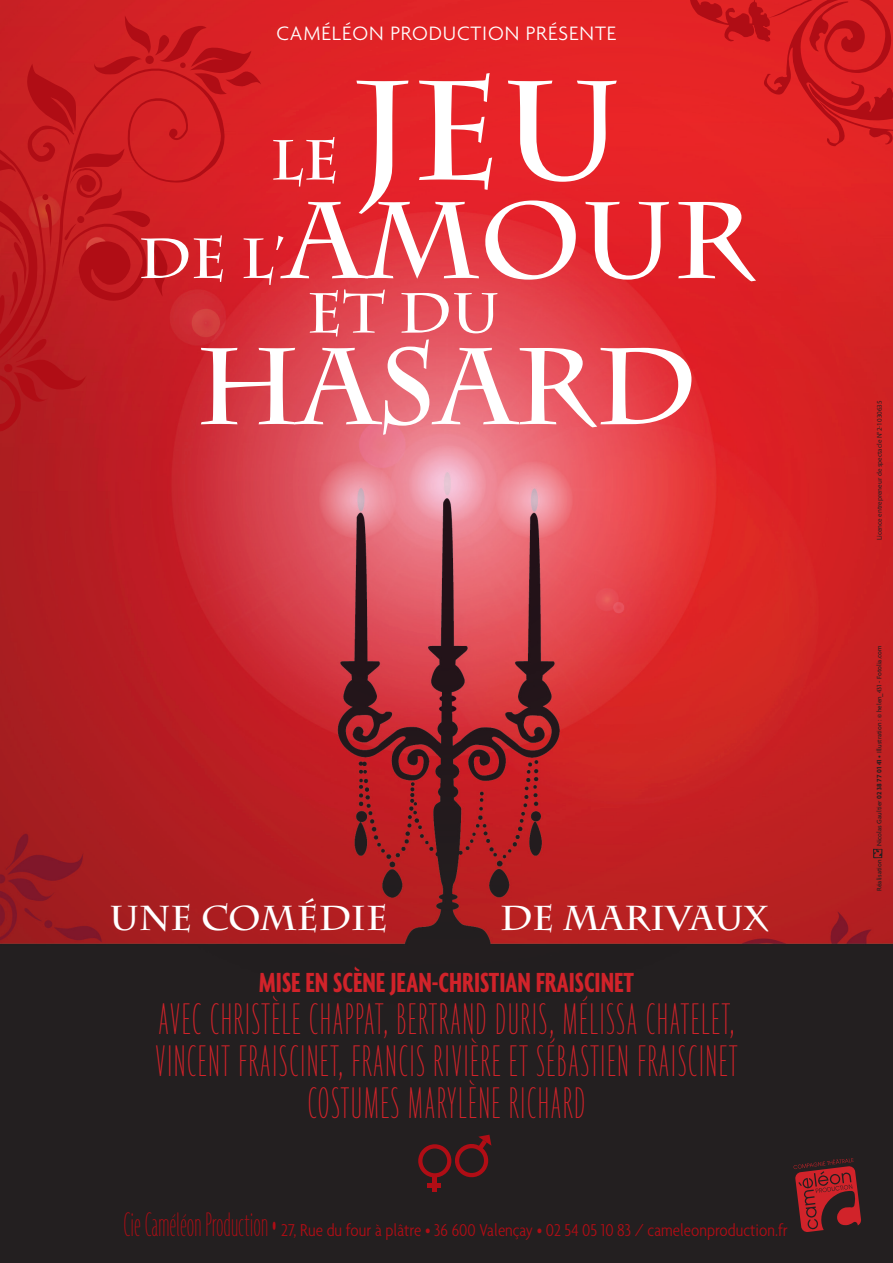
<style>
.page{position:relative;width:893px;height:1263px;background:#fff}
.page>*{position:absolute;margin:0;border:0;box-sizing:border-box;transform-origin:0 0}
.t1{font:700 140.4px "Charlemagne Std";color:#fff}
.t2{font:700 108px "Charlemagne Std";color:#fff}
.t3{font:700 56.1px "Charlemagne Std";color:#fff}
.t4{font:100 ultra-condensed 48.15px/42px "Agenda";letter-spacing:.04em;color:#d1232a;text-align:center}
.t5{font:700 34.5px "Charlemagne Std";color:#fff}
.t6{font:700 extra-condensed 30px "Agenda";color:#d1232a}
.t7{font:300 21px "Agenda";letter-spacing:.04em;color:#fff}
.t8{font:300 condensed 18.6px "Agenda";color:#b00d15}
.t9{font:7.05px "Myriad Pro";color:#231f20}
.t10{font:500 6.9px "Agenda";color:#231f20}
.s1{font-size:56.1px}
.s2{font-weight:100;font-stretch:ultra-condensed;font-size:36.9px}
.s3{font-weight:700}
</style>
<div class="page">
<img style="left:0;top:0;width:893px;height:1263px">
<svg style="left:690px;top:0;width:203px;height:176px;background:#db2022"></svg>
<div style="left:418px;top:1144px;width:33px;height:33px;border:4px solid #b00d15;border-radius:50%"></div>
<div style="left:432px;top:1175px;width:5px;height:17px;background:#b00d15"></div>
<div style="left:428px;top:1183px;width:13px;height:5px;background:#b00d15"></div>
<svg style="left:449px;top:1135px;width:45px;height:43px;background:#481a1d"></svg>
<svg style="left:793px;top:1158px;width:68px;height:74px;background:#792024"></svg>
<svg style="left:0;top:16px;width:261px;height:416px;background:#c71e23"></svg>
<svg style="left:872px;top:847px;width:11px;height:11px"></svg>
<p class="t7" style="left:277px;top:21px;width:341px">CAMÉLÉON PRODUCTION PRÉSENTE</p>
<h1 class="t1" style="left:353px;top:49px;width:270px">JEU</h1>
<p class="t3" style="left:270px;top:127px;width:70px">LE</p>
<h2 class="t2" style="left:138px;top:178px;width:617px"><span class="s1">DE L’</span>AMOUR</h2>
<p class="t3" style="left:307px;top:280px;width:194px">ET DU</p>
<h2 class="t2" style="left:196px;top:324px;width:503px">HASARD</h2>
<p class="t5" style="left:110px;top:898px;width:280px">UNE COMÉDIE</p>
<p class="t5" style="left:500px;top:898px;width:269px">DE MARIVAUX</p>
<p class="t6" style="left:259px;top:965px;width:377px">MISE EN SCÈNE JEAN-CHRISTIAN FRAISCINET</p>
<p class="t4" style="left:155px;top:998px;width:584px">AVEC CHRISTÈLE CHAPPAT, BERTRAND DURIS, MÉLISSA CHATELET,<br>VINCENT FRAISCINET, FRANCIS RIVIÈRE ET SÉBASTIEN FRAISCINET<br>COSTUMES MARYLÈNE RICHARD</p>
<p class="t8" style="left:123px;top:1220px;width:666px"><span class="s2">CIE CAMÉLÉON PRODUCTION •</span> 27, Rue du four à plâtre • 36 600 Valençay • 02 54 05 10 83 / cameleonproduction.fr</p>
<p class="t9" style="left:875px;top:540px;width:141px;rotate:-90deg">Licence entrepreneur de spectacle N°2-1030635</p>
<p class="t10" style="left:875px;top:846px;width:202px;rotate:-90deg">Nicolas Gaultier <span class="s3">02 38 77 01 41</span> • Illustration : © helen_431 - Fotolia.com</p>
<p class="t10" style="left:875px;top:891px;width:32px;rotate:-90deg">Réalisation</p>
</div>
